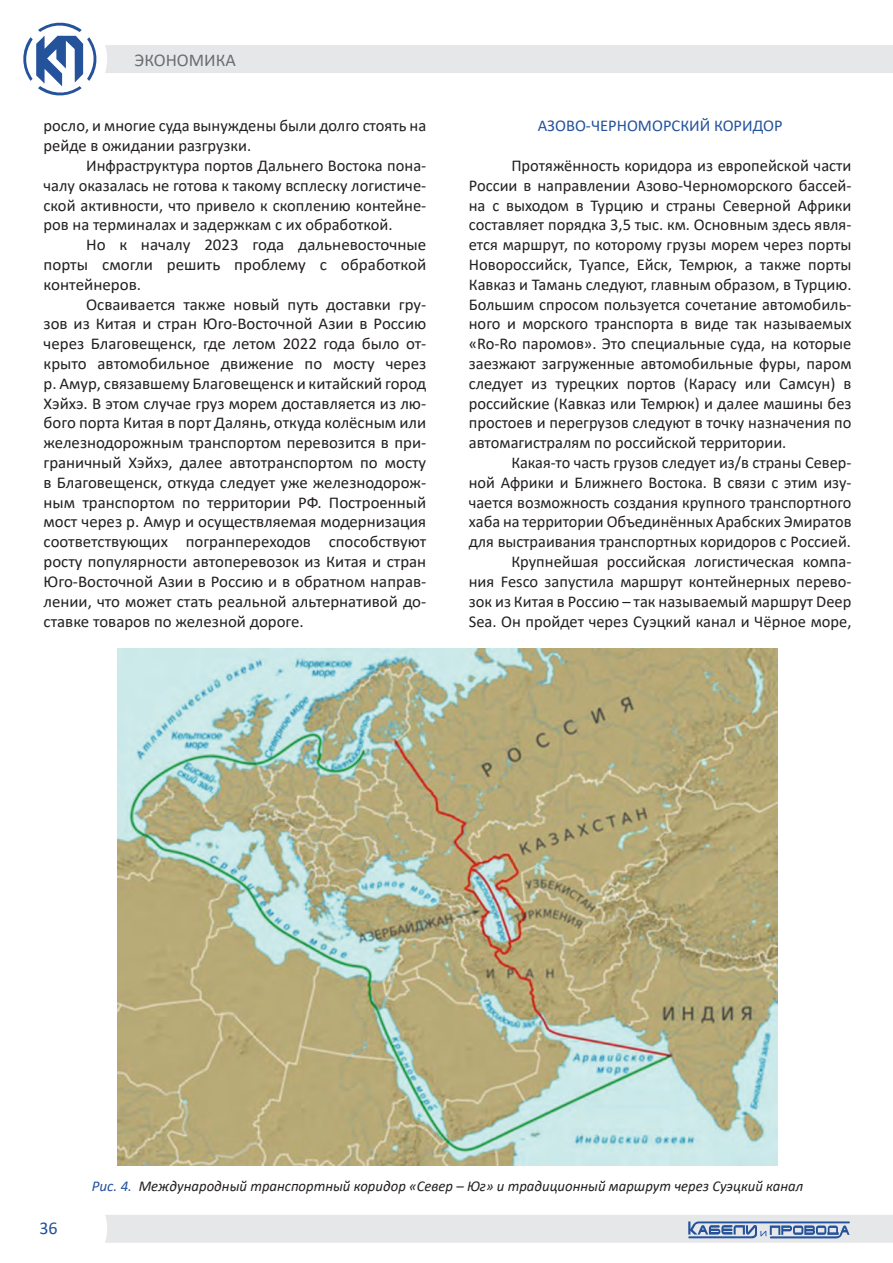
<style>
.page{position:relative;width:893px;height:1263px;background:#fff}
.page>*{position:absolute;margin:0;border:0;box-sizing:border-box;transform-origin:0 0}
.t1{font:18px "Calibri";color:#6c6d70}
.t2{font:18px "Calibri";color:#24529b}
.t3{font:16.5px/19.8px "Calibri";color:#231f20;text-align:justify}
.t4{font:16.5px "Calibri";color:#24529b}
.t5{font:italic 15px "Calibri";color:#231f20}
.s1{color:#24529b}
</style>
<div class="page">
<svg style="left:23px;top:22px;width:74px;height:74px"></svg>
<div style="left:105px;top:45px;width:788px;height:28px;background:#e6e7e9"></div>
<svg style="left:105px;top:1215px;width:788px;height:28px;background:#d9dde4"></svg>
<img style="left:118px;top:648px;width:659px;height:517px">
<p class="t1" style="left:135px;top:48px;width:103px">ЭКОНОМИКА</p>
<p class="t3" style="left:44px;top:116px;width:384px">росло, и многие суда вынуждены были долго стоять на рейде в ожидании разгрузки.</p>
<p class="t3" style="left:44px;top:155px;width:384px;text-indent:43px">Инфраструктура портов Дальнего Востока пона&shy;чалу оказалась не готова к такому всплеску логистиче&shy;ской активности, что привело к скоплению контейне&shy;ров на терминалах и задержкам с их обработкой.</p>
<p class="t3" style="left:44px;top:234px;width:384px;text-indent:43px">Но к началу 2023 года дальневосточные порты смогли решить проблему с обработкой контейнеров.</p>
<p class="t3" style="left:44px;top:294px;width:384px;text-indent:43px">Осваивается также новый путь доставки гру&shy;зов из Китая и стран Юго-Восточной Азии в Россию через Благовещенск, где летом 2022 года было от&shy;крыто автомобильное движение по мосту через р. Амур, связавшему Благовещенск и китайский город Хэйхэ. В этом случае груз морем доставляется из лю&shy;бого порта Китая в порт Далянь, откуда колёсным или железнодорожным транспортом перевозится в при&shy;граничный Хэйхэ, далее автотранспортом по мосту в Благовещенск, откуда следует уже железнодорож&shy;ным транспортом по территории РФ. Построенный мост через р. Амур и осуществляемая модернизация соответствующих погранпереходов способствуют росту популярности автоперевозок из Китая и стран Юго-Восточной Азии в Россию и в обратном направ&shy;лении, что может стать реальной альтернативой до&shy;ставке товаров по железной дороге.</p>
<p class="t4" style="left:538px;top:115px;width:246px">АЗОВО-ЧЕРНОМОРСКИЙ КОРИДОР</p>
<p class="t3" style="left:469px;top:155px;width:384px;text-indent:43px">Протяжённость коридора из европейской части России в направлении Азово-Черноморского бассей&shy;на с выходом в Турцию и страны Северной Африки составляет порядка 3,5 тыс. км. Основным здесь явля&shy;ется маршрут, по которому грузы морем через порты Новороссийск, Туапсе, Ейск, Темрюк, а также порты Кавказ и Тамань следуют, главным образом, в Турцию.<br>Большим спросом пользуется сочетание автомобиль&shy;ного и морского транспорта в виде так называемых «Ro-Ro паромов». Это специальные суда, на которые заезжают загруженные автомобильные фуры, паром следует из турецких портов (Карасу или Самсун) в российские (Кавказ или Темрюк) и далее машины без простоев и перегрузов следуют в точку назначения по автомагистралям по российской территории.</p>
<p class="t3" style="left:469px;top:452px;width:384px;text-indent:43px">Какая-то часть грузов следует из/в страны Север&shy;ной Африки и Ближнего Востока. В связи с этим изу&shy;чается возможность создания крупного транспортного хаба на территории Объединённых Арабских Эмиратов для выстраивания транспортных коридоров с Россией.</p>
<p class="t3" style="left:469px;top:551px;width:384px;text-align:right">Крупнейшая российская логистическая компа-<br>ния Fesco запустила маршрут контейнерных перево-</p>
<p class="t3" style="left:469px;top:591px;width:384px">зок из Китая в Россию – так называемый маршрут Deep<br>Sea. Он пройдет через Суэцкий канал и Чёрное море,</p>
<p class="t2" style="left:39px;top:1215px;width:20px">36</p>
<p class="t5" style="left:92px;top:1176px;width:713px"><span class="s1">Рис. 4.</span> Международный транспортный коридор «Север – Юг» и традиционный маршрут через Суэцкий канал</p>
</div>
